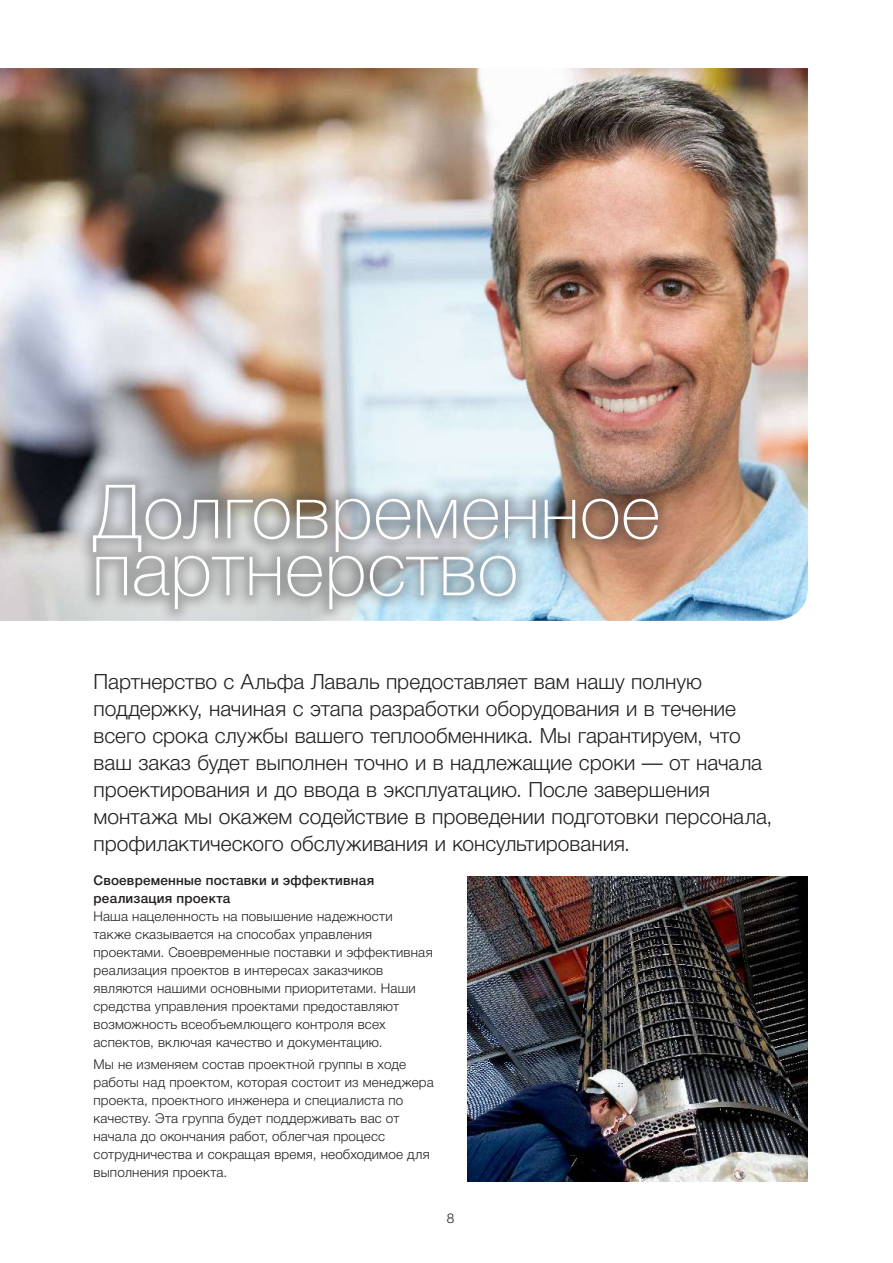
<style>
.page{position:relative;width:893px;height:1263px;background:#fff}
.page>*{position:absolute;margin:0;border:0;box-sizing:border-box;transform-origin:0 0}
.t1{font:100 75px/57px "Helvetica Neue Cyr";letter-spacing:.01em;color:#fff}
.t2{font:300 21px/27px "Helvetica Neue Cyr";color:#231f20}
.t3{font:300 13.5px/18px "Helvetica Neue Cyr";letter-spacing:.015em;color:#231f20}
.t4{font:500 13.5px/18px "Helvetica Neue Cyr";letter-spacing:.015em;color:#231f20}
</style>
<div class="page">
<img style="left:0;top:68px;width:808px;height:553px">
<div style="left:77px;top:469px;width:596px;height:156px;background:#231f20;opacity:.3"></div>
<img style="left:468px;top:876px;width:340px;height:305px">
<h1 class="t1" style="left:92px;top:484px;width:569px">Долговременное партнерство</h1>
<p class="t2" style="left:94px;top:669px;width:680px">Партнерство с Альфа Лаваль предоставляет вам нашу полную поддержку, начиная с этапа разработки оборудования и в течение всего срока службы вашего теплообменника. Мы гарантируем, что ваш заказ будет выполнен точно и в надлежащие сроки — от начала проектирования и до ввода в эксплуатацию. После завершения монтажа мы окажем содействие в проведении подготовки персонала, профилактического обслуживания и консультирования.</p>
<p class="t4" style="left:94px;top:871px;width:282px">Своевременные поставки и эффективная реализация проекта</p>
<p class="t3" style="left:94px;top:907px;width:341px">Наша нацеленность на повышение надежности также сказывается на способах управления проектами. Своевременные поставки и эффективная реализация проектов в интересах заказчиков являются нашими основными приоритетами. Наши средства управления проектами предоставляют возможность всеобъемлющего контроля всех аспектов, включая качество и документацию.</p>
<p class="t3" style="left:94px;top:1055px;width:342px">Мы не изменяем состав проектной группы в ходе работы над проектом, которая состоит из менеджера проекта, проектного инженера и специалиста по качеству. Эта группа будет поддерживать вас от начала до окончания работ, облегчая процесс сотрудничества и сокращая время, необходимое для выполнения проекта.</p>
<p class="t3" style="left:447px;top:1209px;width:9px">8</p>
</div>
